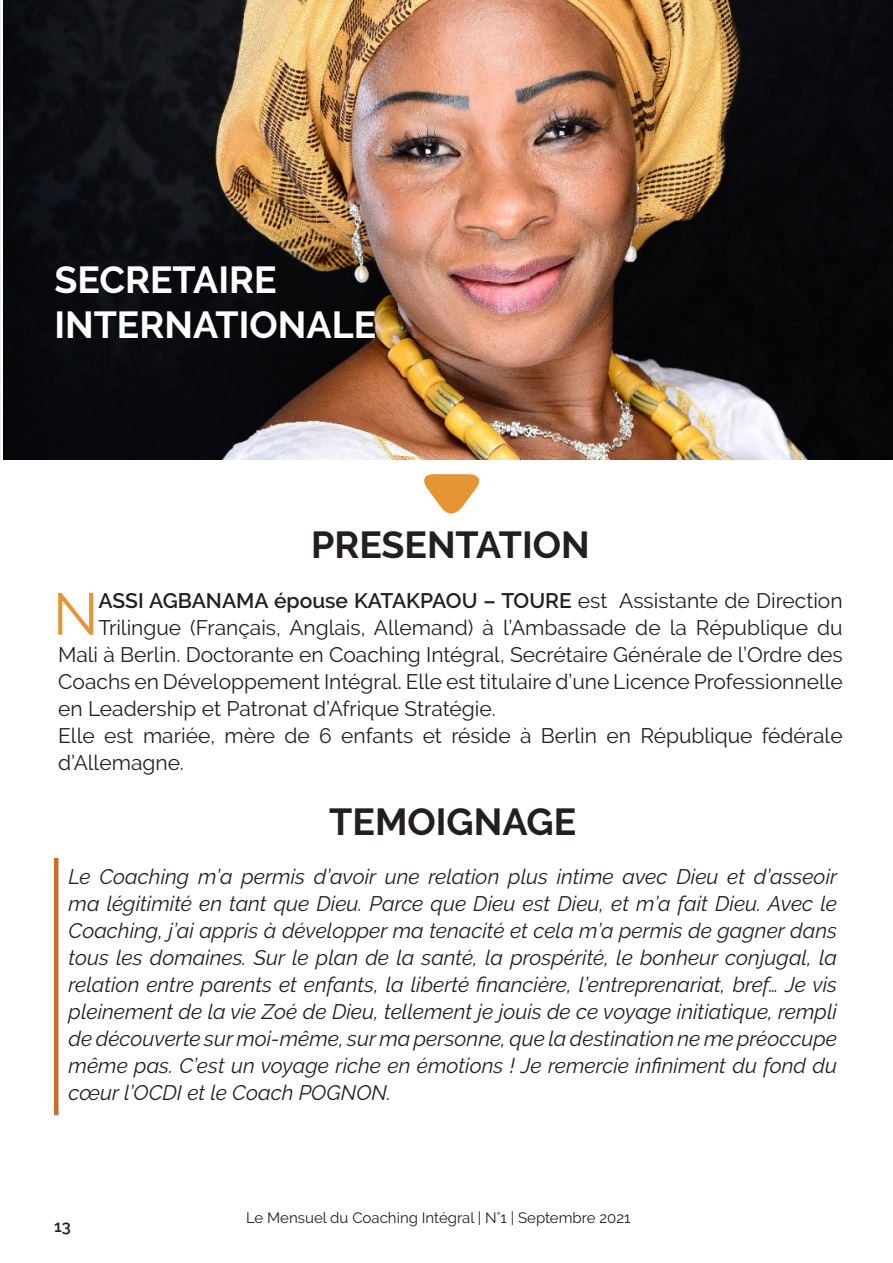
<style>
.page{position:relative;width:893px;height:1263px;background:#fff}
.page>*{position:absolute;margin:0;border:0;box-sizing:border-box;transform-origin:0 0}
.t1{font:59.1px "Raleway";color:#e59434}
.t2{font:700 37.5px "Raleway";color:#fff}
.t3{font:700 37.5px "Raleway";color:#231f20}
.t4{font:italic 21px/27px "Raleway";color:#231f20;text-align:justify}
.t5{font:21px/27px "Raleway";color:#231f20}
.t6{font:600 21px "Raleway";color:#231f20}
.t7{font:600 16.5px "Raleway";color:#231f20}
.t8{font:15px "Raleway";color:#231f20}
.s1{font-weight:400}
</style>
<div class="page">
<hr style="left:0;top:0;width:1px;height:459px;background:#6c6d70">
<svg style="left:424px;top:474px;width:56px;height:40px"></svg>
<hr style="left:54px;top:858px;width:4px;height:257px;background:#c96e29">
<img style="left:3px;top:0;width:890px;height:459px">
<p class="t2" style="left:54px;top:258px;width:224px">SECRETAIRE</p>
<p class="t2" style="left:54px;top:303px;width:323px">INTERNATIONALE</p>
<p class="t2" style="left:32px;top:325px;width:200px">TROISIEME</p>
<p class="t3" style="left:311px;top:524px;width:280px">PRESENTATION</p>
<p class="t1" style="left:53px;top:580px;width:47px">N</p>
<p class="t6" style="left:98px;top:588px;width:746px">ASSI AGBANAMA épouse KATAKPAOU – TOURE <span class="s1">est Assistante de Direction</span></p>
<p class="t5" style="left:98px;top:614px;width:746px">Trilingue (Français, Anglais, Allemand) à l’Ambassade de la République du</p>
<p class="t5" style="left:58px;top:641px;width:786px">Mali à Berlin. Doctorante en Coaching Intégral, Secrétaire Générale de l’Ordre des</p>
<p class="t5" style="left:58px;top:668px;width:786px">Coachs en Développement Intégral. Elle est titulaire d’une Licence Professionnelle</p>
<p class="t5" style="left:58px;top:695px;width:439px">en Leadership et Patronat d’Afrique Stratégie.</p>
<p class="t5" style="left:58px;top:722px;width:786px">Elle est mariée, mère de 6 enfants et réside à Berlin en République fédérale d’Allemagne.</p>
<p class="t3" style="left:329px;top:800px;width:249px">TEMOIGNAGE</p>
<p class="t4" style="left:69px;top:863px;width:770px">Le Coaching m’a permis d’avoir une relation plus intime avec Dieu et d’asseoir ma légitimité en tant que Dieu. Parce que Dieu est Dieu, et m’a fait Dieu. Avec le Coaching, j’ai appris à développer ma tenacité et cela m’a permis de gagner dans tous les domaines. Sur le plan de la santé, la prospérité, le bonheur conjugal, la relation entre parents et enfants, la liberté financière, l’entreprenariat, bref… Je vis pleinement de la vie Zoé de Dieu, tellement je jouis de ce voyage initiatique, rempli de découverte sur moi-même, sur ma personne, que la destination ne me préoccupe même pas. C’est un voyage riche en émotions ! Je remercie infiniment du fond du cœur l’OCDI et le Coach POGNON.</p>
<p class="t7" style="left:54px;top:1216px;width:18px">13</p>
<p class="t8" style="left:246px;top:1209px;width:386px">Le Mensuel du Coaching Intégral | N°1 | Septembre 2021</p>
</div>
